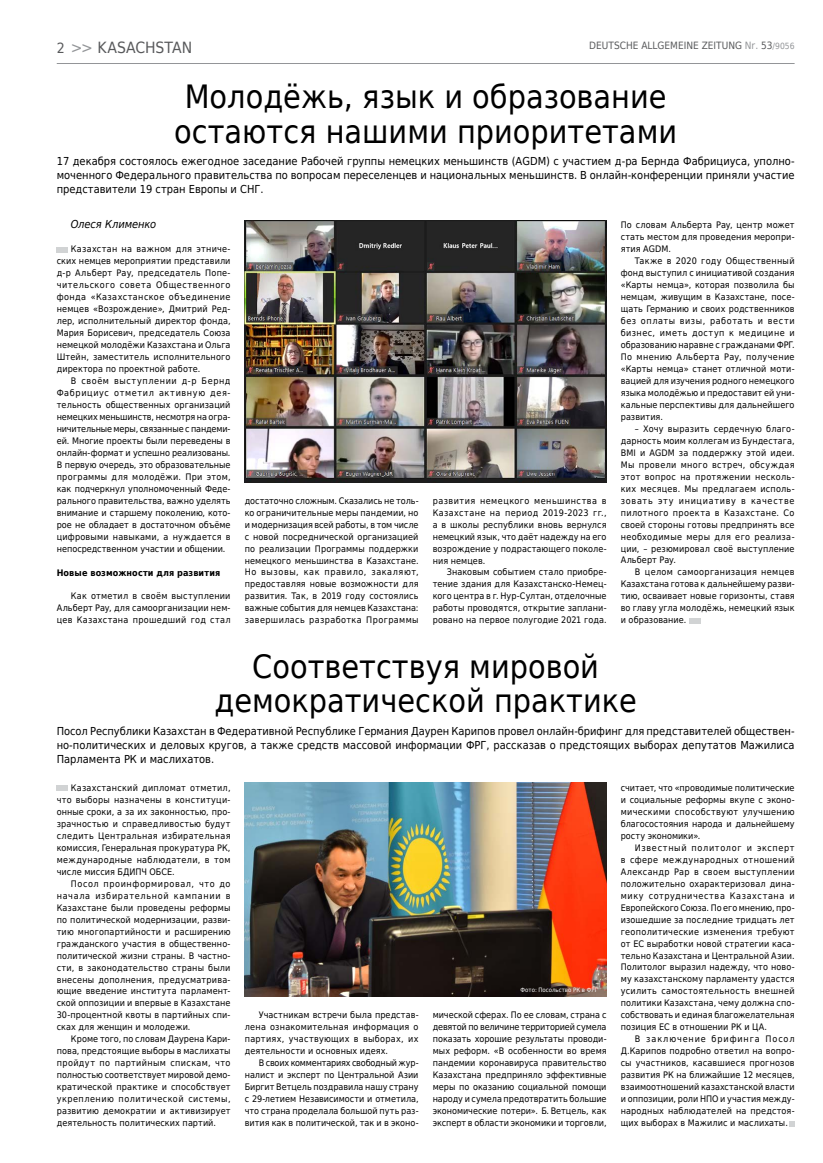
<style>
.page{position:relative;width:823px;height:1163px;background:#fff}
.page>*{position:absolute;margin:0;border:0;box-sizing:border-box;transform-origin:0 0}
.t1{font:32px/34px "DejaVu Sans";color:#000;text-align:center;scale:.9 1}
.t2{font:15.4px "DejaVu Sans";color:#58595b;scale:.91 1}
.t3{font:11px/14px "DejaVu Sans Condensed";color:#000;text-align:justify}
.t4{font:italic 11px "DejaVu Sans Condensed";letter-spacing:-.005em;color:#000}
.t5{font:10px "DejaVu Sans";color:#58595b;scale:.9 1}
.t6{font:9px/12px "DejaVu Sans Condensed";letter-spacing:.01em;color:#000;text-align:justify}
.t7{font:700 9px "DejaVu Sans Condensed";letter-spacing:.015em;color:#000}
.t8{font:6px "DejaVu Sans Condensed";color:#fff}
.s1{font-size:14px}
.s2{color:#939598}
.s3{font-size:8.5px;color:#939598}
</style>
<div class="page">
<hr style="left:57px;top:63px;width:737px;height:1px;background:#939598">
<div style="left:57px;top:785px;width:11px;height:5px;background:#d1d3d4"></div>
<div style="left:57px;top:247px;width:11px;height:5px;background:#d1d3d4"></div>
<img style="left:244px;top:220px;width:362px;height:262px">
<img style="left:244px;top:782px;width:362px;height:214px">
<div style="left:689px;top:618px;width:11px;height:5px;background:#d1d3d4"></div>
<svg style="left:789px;top:1121px;width:5px;height:4px"></svg>
<h2 class="t2" style="left:57px;top:35px;width:150px"><span class="s1">2</span> <span class="s2">&gt;&gt;</span> KASACHSTAN</h2>
<p class="t5" style="left:589px;top:37px;width:229px">DEUTSCHE ALLGEMEINE ZEITUNG <span class="s2">Nr.</span> 53<span class="s3">/9056</span></p>
<h1 class="t1" style="left:174px;top:78px;width:560px">Молодёжь, язык и образование остаются нашими приоритетами</h1>
<p class="t3" style="left:57px;top:153px;width:739px">17 декабря состоялось ежегодное заседание Рабочей группы немецких меньшинств (AGDM) с участием д-ра Бернда Фабрициуса, уполно&shy;моченного Федерального правительства по вопросам переселенцев и национальных меньшинств. В онлайн-конференции приняли участие представители 19 стран Европы и СНГ.</p>
<p class="t4" style="left:71px;top:216px;width:87px">Олеся Клименко</p>
<p class="t6" style="left:57px;top:242px;width:175px;text-indent:14px">Казахстан на важном для этниче&shy;ских немцев мероприятии представили д-р Альберт Рау, председатель Попе&shy;чительского совета Общественного фонда «Казахстанское объединение немцев «Возрождение», Дмитрий Ред&shy;лер, исполнительный директор фонда, Мария Борисевич, председатель Союза немецкой молодёжи Казахстана и Ольга Штейн, заместитель исполнительного директора по проектной работе.</p>
<p class="t6" style="left:57px;top:374px;width:175px;text-indent:14px">В своём выступлении д-р Бернд Фабрициус отметил активную дея&shy;тельность общественных организаций немецких меньшинств, несмотря на огра&shy;ничительные меры, связанные с пандеми&shy;ей. Многие проекты были переведены в онлайн-формат и успешно реализованы.<br>В первую очередь, это образовательные программы для молодёжи. При этом, как подчеркнул уполномоченный Феде&shy;рального правительства, важно уделять внимание и старшему поколению, кото&shy;рое не обладает в достаточном объёме цифровыми навыками, а нуждается в непосредственном участии и общении.</p>
<p class="t7" style="left:57px;top:565px;width:165px">Новые возможности для развития</p>
<p class="t6" style="left:57px;top:589px;width:175px;text-indent:14px">Как отметил в своём выступлении Альберт Рау, для самоорганизации нем&shy;цев Казахстана прошедший год стал</p>
<p class="t6" style="left:244px;top:494px;width:175px">достаточно сложным. Сказались не толь&shy;ко ограничительные меры пандемии, но и модернизация всей работы, в том числе с новой посреднической организацией по реализации Программы поддержки немецкого меньшинства в Казахстане.<br>Но вызовы, как правило, закаляют, предоставляя новые возможности для развития. Так, в 2019 году состоялись важные события для немцев Казахстана: завершилась разработка Программы</p>
<p class="t6" style="left:432px;top:494px;width:175px">развития немецкого меньшинства в Казахстане на период 2019-2023 гг., а в школы республики вновь вернулся немецкий язык, что даёт надежду на его возрождение у подрастающего поколе&shy;ния немцев.</p>
<p class="t6" style="left:432px;top:565px;width:175px;text-indent:14px">Знаковым событием стало приобре&shy;тение здания для Казахстанско-Немец&shy;кого центра в г. Нур-Султан, отделочные работы проводятся, открытие заплани&shy;ровано на первое полугодие 2021 года.</p>
<p class="t6" style="left:620px;top:219px;width:175px">По словам Альберта Рау, центр может стать местом для проведения меропри&shy;ятия AGDM.</p>
<p class="t6" style="left:620px;top:254px;width:175px;text-indent:14px">Также в 2020 году Общественный фонд выступил с инициативой создания «Карты немца», которая позволила бы немцам, живущим в Казахстане, посе&shy;щать Германию и своих родственников без оплаты визы, работать и вести бизнес, иметь доступ к медицине и образованию наравне с гражданами ФРГ.<br>По мнению Альберта Рау, получение «Карты немца» станет отличной моти&shy;вацией для изучения родного немецкого языка молодёжью и предоставит ей уни&shy;кальные перспективы для дальнейшего развития.</p>
<p class="t6" style="left:620px;top:422px;width:175px;text-indent:14px">– Хочу выразить сердечную благо&shy;дарность моим коллегам из Бундестага, BMI и AGDM за поддержку этой идеи.<br>Мы провели много встреч, обсуждая этот вопрос на протяжении несколь&shy;ких месяцев. Мы предлагаем исполь&shy;зовать эту инициативу в качестве пилотного проекта в Казахстане. Со своей стороны готовы предпринять все необходимые меры для его реализа&shy;ции, – резюмировал своё выступление Альберт Рау.</p>
<p class="t6" style="left:620px;top:565px;width:175px;text-indent:14px">В целом самоорганизация немцев Казахстана готова к дальнейшему разви&shy;тию, осваивает новые горизонты, ставя во главу угла молодёжь, немецкий язык и образование.</p>
<h1 class="t1" style="left:214px;top:648px;width:470px">Соответствуя мировой демократической практике</h1>
<p class="t3" style="left:57px;top:723px;width:739px">Посол Республики Казахстан в Федеративной Республике Германия Даурен Карипов провел онлайн-брифинг для представителей обществен&shy;но-политических и деловых кругов, а также средств массовой информации ФРГ, рассказав о предстоящих выборах депутатов Мажилиса Парламента РК и маслихатов.</p>
<p class="t6" style="left:57px;top:781px;width:175px;text-indent:14px">Казахстанский дипломат отметил, что выборы назначены в конституци&shy;онные сроки, а за их законностью, про&shy;зрачностью и справедливостью будут следить Центральная избирательная комиссия, Генеральная прокуратура РК, международные наблюдатели, в том числе миссия БДИПЧ ОБСЕ.</p>
<p class="t6" style="left:57px;top:876px;width:175px;text-indent:14px">Посол проинформировал, что до начала избирательной кампании в Казахстане были проведены реформы по политической модернизации, разви&shy;тию многопартийности и расширению гражданского участия в общественно&shy;политической жизни страны. В частно&shy;сти, в законодательство страны были внесены дополнения, предусматрива&shy;ющие введение института парламент&shy;ской оппозиции и впервые в Казахстане 30-процентной квоты в партийных спи&shy;сках для женщин и молодежи.</p>
<p class="t6" style="left:57px;top:1032px;width:175px;text-indent:14px">Кроме того, по словам Даурена Кари&shy;пова, предстоящие выборы в маслихаты пройдут по партийным спискам, что полностью соответствует мировой демо&shy;кратической практике и способствует укреплению политической системы, развитию демократии и активизирует деятельность политических партий.</p>
<p class="t6" style="left:244px;top:1008px;width:175px;text-indent:14px">Участникам встречи была представ&shy;лена ознакомительная информация о партиях, участвующих в выборах, их деятельности и основных идеях.</p>
<p class="t6" style="left:244px;top:1056px;width:175px;text-indent:14px">В своих комментариях свободный жур&shy;налист и эксперт по Центральной Азии Биргит Ветцель поздравила нашу страну с 29-летием Независимости и отметила, что страна проделала большой путь раз&shy;вития как в политической, так и в эконо-</p>
<p class="t8" style="left:520px;top:984px;width:79px">Фото: Посольство РК в ФРГ</p>
<p class="t6" style="left:432px;top:1008px;width:175px">мической сферах. По ее словам, страна с девятой по величине территорией сумела показать хорошие результаты проводи&shy;мых реформ. «В особенности во время пандемии коронавируса правительство Казахстана предприняло эффективные меры по оказанию социальной помощи народу и сумела предотвратить большие экономические потери». Б. Ветцель, как эксперт в области экономики и торговли,</p>
<p class="t6" style="left:620px;top:781px;width:175px">считает, что «проводимые политические и социальные реформы вкупе с эконо&shy;мическими способствуют улучшению благосостояния народа и дальнейшему росту экономики».</p>
<p class="t6" style="left:620px;top:841px;width:175px;text-indent:14px">Известный политолог и эксперт в сфере международных отношений Александр Рар в своем выступлении положительно охарактеризовал дина&shy;мику сотрудничества Казахстана и Европейского Союза. По его мнению, про&shy;изошедшие за последние тридцать лет геополитические изменения требуют от ЕС выработки новой стратегии каса&shy;тельно Казахстана и Центральной Азии.<br>Политолог выразил надежду, что ново&shy;му казахстанскому парламенту удастся усилить самостоятельность внешней политики Казахстана, чему должна спо&shy;собствовать и единая благожелательная позиция ЕС в отношении РК и ЦА.</p>
<p class="t6" style="left:620px;top:1032px;width:175px;text-indent:14px">В заключение брифинга Посол Д.Карипов подробно ответил на вопро&shy;сы участников, касавшиеся прогнозов развития РК на ближайшие 12 месяцев, взаимоотношений казахстанской власти и оппозиции, роли НПО и участия между&shy;народных наблюдателей на предстоя&shy;щих выборах в Мажилис и маслихаты.</p>
</div>
